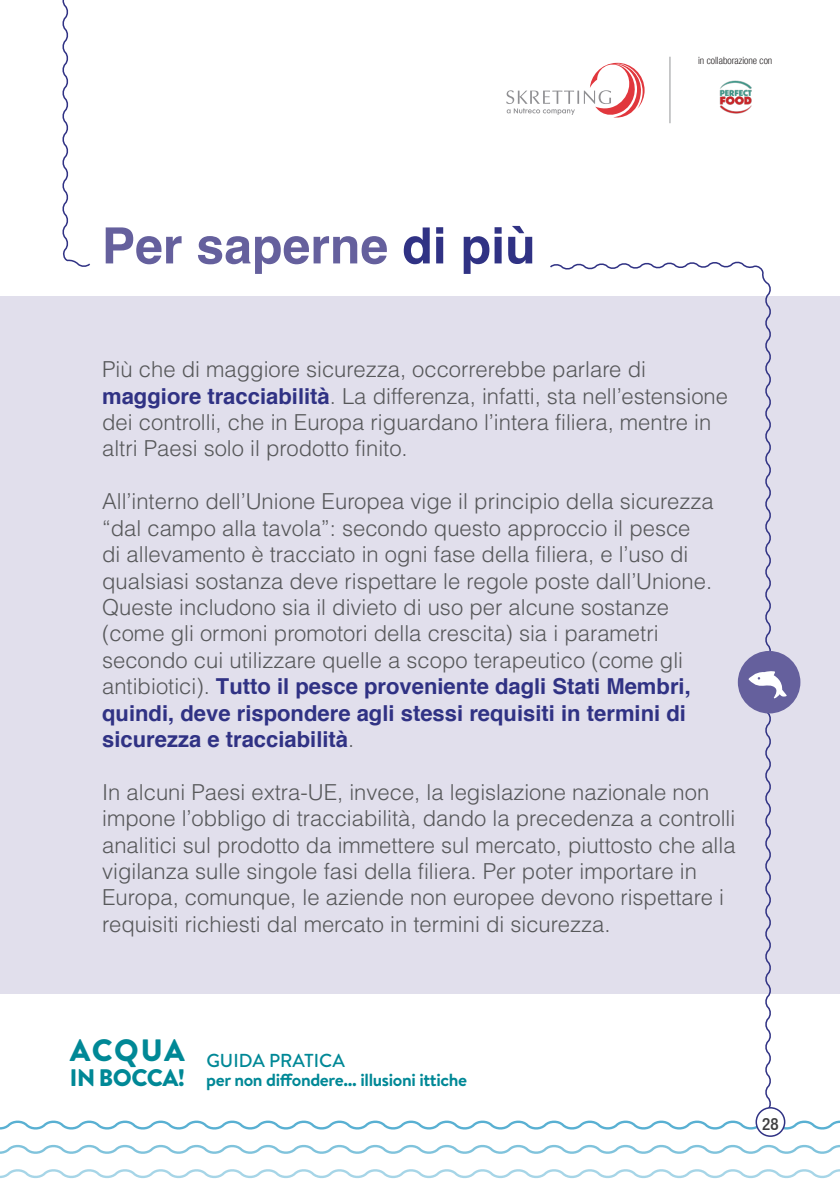
<style>
.page{position:relative;width:840px;height:1191px;background:#fff}
.page>*{position:absolute;margin:0;border:0;box-sizing:border-box;transform-origin:0 0}
.t1{font:700 50px "Helvetica";color:#65609d}
.t2{font:900 30.8px "Brandon Text";letter-spacing:.04em;color:#008896}
.t3{font:900 24px "Brandon Text";letter-spacing:-.02em;color:#008896}
.t4{font:300 22px/26.4px "Helvetica";color:#57585a}
.t5{font:500 18.8px "Brandon Text";color:#008896}
.t6{font:700 17.6px "Brandon Text";letter-spacing:-.02em;color:#008896}
.t7{font:500 condensed 17px "Helvetica Neue";color:#3e3e3f}
.t8{font:300 condensed 10px "Helvetica Neue";color:#231f20}
.s1{color:#303284}
.s2{font-weight:700;color:#303284}
</style>
<div class="page">
<div style="left:0;top:296px;width:839px;height:697px;background:#e1dfec"></div>
<svg style="left:62px;top:0;width:28px;height:267px"></svg>
<svg style="left:548px;top:261px;width:224px;height:847px"></svg>
<div style="left:737px;top:651px;width:63px;height:62px;background:#65609d;border-radius:50%"></div>
<svg style="left:748px;top:671px;width:38px;height:27px"></svg>
<svg style="left:0;top:1169px;width:839px;height:10px"></svg>
<svg style="left:0;top:1117px;width:839px;height:15px"></svg>
<svg style="left:0;top:1144px;width:839px;height:10px"></svg>
<svg style="left:506px;top:62px;width:138px;height:56px"></svg>
<hr style="left:669px;top:57px;width:1px;height:66px;background:#939598">
<div style="left:755px;top:1107px;width:29px;height:29px;background:#fff;border-radius:50%"></div>
<div style="left:755px;top:1107px;width:30px;height:29px;border:2px solid #303284;border-radius:50%"></div>
<img style="left:719px;top:80px;width:33px;height:34px">
<h1 class="t1" style="left:102px;top:214px;width:435px">Per saperne <span class="s1">di più</span></h1>
<p class="t8" style="left:697px;top:55px;width:76px">in collaborazione con</p>
<p class="t4" style="left:102px;top:355px;width:627px">Più che di maggiore sicurezza, occorrerebbe parlare di <span class="s2">maggiore tracciabilità</span>. La differenza, infatti, sta nell’estensione dei controlli, che in Europa riguardano l’intera filiera, mentre in altri Paesi solo il prodotto finito.</p>
<p class="t4" style="left:102px;top:487px;width:612px">All’interno dell’Unione Europea vige il principio della sicurezza “dal campo alla tavola”: secondo questo approccio il pesce di allevamento è tracciato in ogni fase della filiera, e l’uso di qualsiasi sostanza deve rispettare le regole poste dall’Unione.<br>Queste includono sia il divieto di uso per alcune sostanze (come gli ormoni promotori della crescita) sia i parametri secondo cui utilizzare quelle a scopo terapeutico (come gli antibiotici). <span class="s2">Tutto il pesce proveniente dagli Stati Membri, quindi, deve rispondere agli stessi requisiti in termini di sicurezza e tracciabilità</span>.</p>
<p class="t4" style="left:102px;top:778px;width:634px">In alcuni Paesi extra-UE, invece, la legislazione nazionale non impone l’obbligo di tracciabilità, dando la precedenza a controlli analitici sul prodotto da immettere sul mercato, piuttosto che alla vigilanza sulle singole fasi della filiera. Per poter importare in Europa, comunque, le aziende non europee devono rispettare i requisiti richiesti dal mercato in termini di sicurezza.</p>
<h2 class="t2" style="left:70px;top:1028px;width:116px">ACQUA</h2>
<p class="t3" style="left:70px;top:1060px;width:116px">IN BOCCA!</p>
<p class="t5" style="left:206px;top:1047px;width:140px">GUIDA PRATICA</p>
<p class="t6" style="left:206px;top:1067px;width:262px">per non diffondere... illusioni ittiche</p>
<p class="t7" style="left:761px;top:1113px;width:18px">28</p>
</div>
